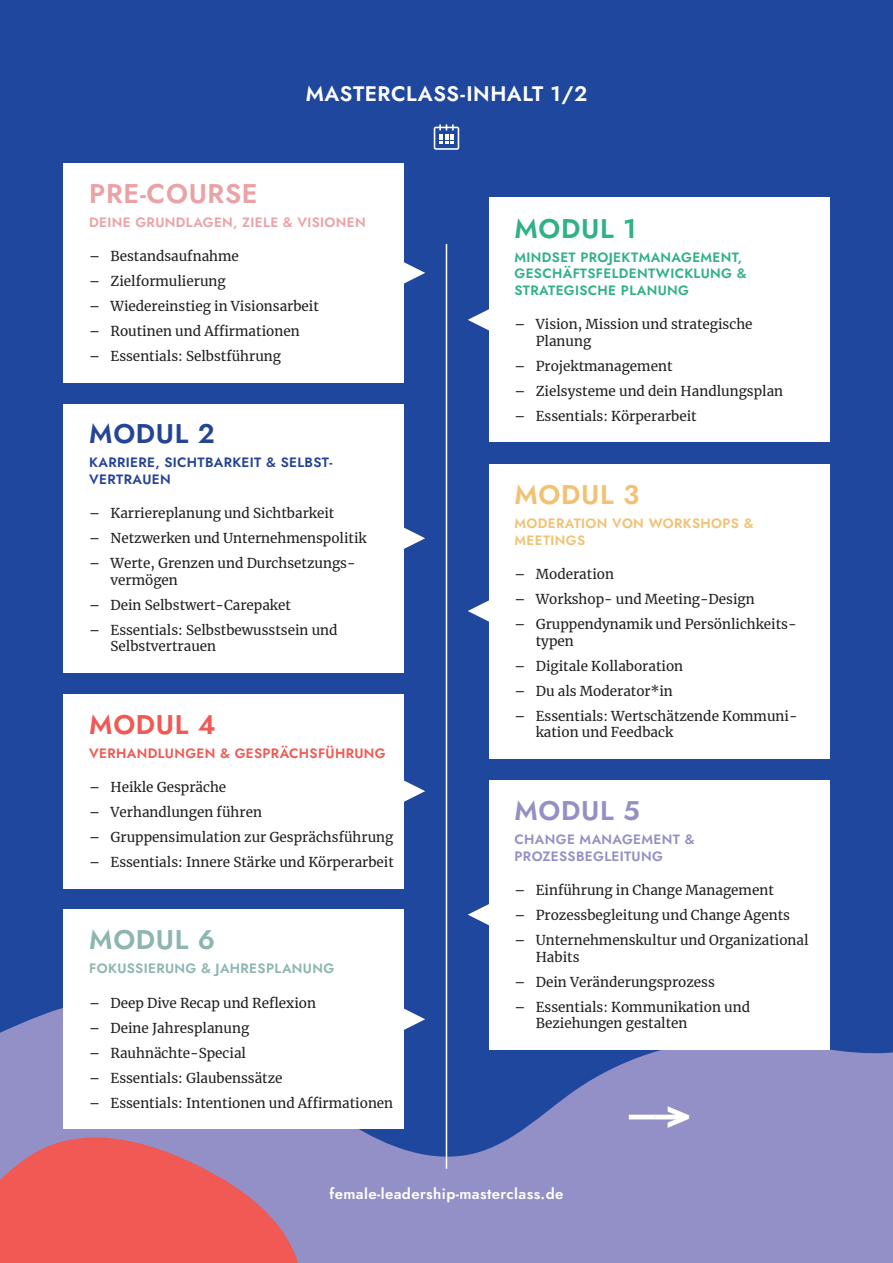
<style>
.page{position:relative;width:893px;height:1263px;background:#1f479d}
.page>*{position:absolute;margin:0;border:0;box-sizing:border-box;transform-origin:0 0}
.t1{font:600 41.85px "Jost";color:#fff}
.t2{font:600 27px "Jost";letter-spacing:.025em;color:#eba2a7}
.t3{font:600 27px "Jost";letter-spacing:.025em;color:#264496}
.t4{font:600 27px "Jost";letter-spacing:.025em;color:#f05954}
.t5{font:600 27px "Jost";letter-spacing:.025em;color:#8db6b0}
.t6{font:600 27px "Jost";letter-spacing:.025em;color:#30b188}
.t7{font:600 27px "Jost";letter-spacing:.025em;color:#f1c273}
.t8{font:600 27px "Jost";letter-spacing:.025em;color:#9490c6}
.t9{font:600 21px "Jost";letter-spacing:.025em;color:#fff}
.t10{font:600 15px "Jost";letter-spacing:.025em;color:#fff}
.t11{font:13.5px/16.5px "Merriweather";color:#231f20}
.t12{font:600 13.5px/16.5px "Jost";letter-spacing:.025em;color:#30b188}
.t13{font:600 13.5px/16.5px "Jost";letter-spacing:.025em;color:#264496}
.t14{font:600 13.5px/16.5px "Jost";letter-spacing:.025em;color:#9490c6}
.t15{font:600 13.5px/16.5px "Jost";letter-spacing:.025em;color:#f1c273}
.t16{font:600 13.5px "Jost";letter-spacing:.025em;color:#eba2a7}
.t17{font:600 13.5px "Jost";letter-spacing:.025em;color:#f05954}
.t18{font:600 13.5px "Jost";letter-spacing:.025em;color:#8db6b0}
</style>
<div class="page">
<svg style="left:0;top:980px;width:893px;height:283px;fill:#9290c6"></svg>
<svg style="left:0;top:1125px;width:310px;height:138px;background:#d26a77"></svg>
<div style="left:64px;top:163px;width:340px;height:220px;background:#fff"></div>
<svg style="left:404px;top:262px;width:21px;height:22px"></svg>
<div style="left:64px;top:404px;width:340px;height:269px;background:#fff"></div>
<svg style="left:404px;top:527px;width:21px;height:22px"></svg>
<div style="left:64px;top:694px;width:340px;height:194px;background:#fff"></div>
<svg style="left:404px;top:780px;width:21px;height:22px"></svg>
<div style="left:64px;top:909px;width:340px;height:220px;background:#fff"></div>
<svg style="left:404px;top:998px;width:21px;height:42px"></svg>
<div style="left:489px;top:197px;width:340px;height:245px;background:#fff"></div>
<svg style="left:468px;top:309px;width:21px;height:22px"></svg>
<div style="left:489px;top:463px;width:340px;height:295px;background:#fff"></div>
<svg style="left:468px;top:600px;width:21px;height:22px"></svg>
<div style="left:489px;top:780px;width:340px;height:269px;background:#fff"></div>
<svg style="left:468px;top:904px;width:21px;height:22px"></svg>
<hr style="left:446px;top:244px;width:1px;height:925px;background:#fff">
<svg style="left:434px;top:124px;width:25px;height:26px"></svg>
<h3 class="t9" style="left:306px;top:80px;width:283px">MASTERCLASS-INHALT 1/2</h3>
<h2 class="t2" style="left:89px;top:175px;width:170px">PRE-COURSE</h2>
<p class="t16" style="left:89px;top:213px;width:278px">DEINE GRUNDLAGEN, ZIELE &amp; VISIONEN</p>
<p class="t11" style="left:89px;top:248px;width:151px">– Bestandsaufnahme</p>
<p class="t11" style="left:89px;top:273px;width:138px">– Zielformulierung</p>
<p class="t11" style="left:89px;top:298px;width:231px">– Wiedereinstieg in Visionsarbeit</p>
<p class="t11" style="left:89px;top:323px;width:212px">– Routinen und Affirmationen</p>
<p class="t11" style="left:89px;top:348px;width:193px">– Essentials: Selbstführung</p>
<h2 class="t3" style="left:89px;top:415px;width:127px">MODUL 2</h2>
<p class="t13" style="left:89px;top:454px;width:244px">KARRIERE, SICHTBARKEIT &amp; SELBST-<br>VERTRAUEN</p>
<p class="t11" style="left:89px;top:505px;width:247px">– Karriereplanung und Sichtbarkeit</p>
<p class="t11" style="left:89px;top:530px;width:279px">– Netzwerken und Unternehmenspolitik</p>
<p class="t11" style="left:111px;top:555px;width:247px;text-indent:-21px">– Werte, Grenzen und Durchsetzungs&shy;vermögen</p>
<p class="t11" style="left:89px;top:596px;width:203px">– Dein Selbstwert-Carepaket</p>
<p class="t11" style="left:111px;top:621px;width:229px;text-indent:-21px">– Essentials: Selbstbewusstsein und<br>Selbstvertrauen</p>
<h2 class="t4" style="left:89px;top:706px;width:128px">MODUL 4</h2>
<p class="t17" style="left:89px;top:744px;width:298px">VERHANDLUNGEN &amp; GESPRÄCHSFÜHRUNG</p>
<p class="t11" style="left:89px;top:778px;width:138px">– Heikle Gespräche</p>
<p class="t11" style="left:89px;top:803px;width:174px">– Verhandlungen führen</p>
<p class="t11" style="left:89px;top:828px;width:306px">– Gruppensimulation zur Gesprächsführung</p>
<p class="t11" style="left:89px;top:853px;width:306px">– Essentials: Innere Stärke und Körperarbeit</p>
<h2 class="t5" style="left:89px;top:921px;width:127px">MODUL 6</h2>
<p class="t18" style="left:89px;top:959px;width:246px">FOKUSSIERUNG &amp; JAHRESPLANUNG</p>
<p class="t11" style="left:89px;top:994px;width:228px">– Deep Dive Recap und Reflexion</p>
<p class="t11" style="left:89px;top:1019px;width:162px">– Deine Jahresplanung</p>
<p class="t11" style="left:89px;top:1044px;width:158px">– Rauhnächte-Special</p>
<p class="t11" style="left:89px;top:1069px;width:195px">– Essentials: Glaubenssätze</p>
<p class="t11" style="left:89px;top:1094px;width:305px">– Essentials: Intentionen und Affirmationen</p>
<h2 class="t6" style="left:514px;top:210px;width:123px">MODUL 1</h2>
<p class="t12" style="left:514px;top:249px;width:234px">MINDSET PROJEKTMANAGEMENT,<br>GESCHÄFTSFELDENTWICKLUNG &amp;<br>STRATEGISCHE PLANUNG</p>
<p class="t11" style="left:536px;top:316px;width:218px;text-indent:-21px">– Vision, Mission und strategische<br>Planung</p>
<p class="t11" style="left:514px;top:357px;width:159px">– Projektmanagement</p>
<p class="t11" style="left:514px;top:382px;width:270px">– Zielsysteme und dein Handlungsplan</p>
<p class="t11" style="left:514px;top:407px;width:184px">– Essentials: Körperarbeit</p>
<h2 class="t7" style="left:514px;top:476px;width:126px">MODUL 3</h2>
<p class="t15" style="left:514px;top:515px;width:241px">MODERATION VON WORKSHOPS &amp;<br>MEETINGS</p>
<p class="t11" style="left:514px;top:566px;width:101px">– Moderation</p>
<p class="t11" style="left:514px;top:591px;width:242px">– Workshop- und Meeting-Design</p>
<p class="t11" style="left:536px;top:616px;width:262px;text-indent:-21px">– Gruppendynamik und Persönlichkeits&shy;typen</p>
<p class="t11" style="left:514px;top:657px;width:170px">– Digitale Kollaboration</p>
<p class="t11" style="left:514px;top:682px;width:160px">– Du als Moderator*in</p>
<p class="t11" style="left:536px;top:707px;width:263px;text-indent:-21px">– Essentials: Wertschätzende Kommuni&shy;kation und Feedback</p>
<h2 class="t8" style="left:514px;top:792px;width:127px">MODUL 5</h2>
<p class="t14" style="left:514px;top:831px;width:181px">CHANGE MANAGEMENT &amp;<br>PROZESSBEGLEITUNG</p>
<p class="t11" style="left:514px;top:882px;width:261px">– Einführung in Change Management</p>
<p class="t11" style="left:514px;top:907px;width:277px">– Prozessbegleitung und Change Agents</p>
<p class="t11" style="left:536px;top:932px;width:274px;text-indent:-21px">– Unternehmenskultur und Organizational<br>Habits</p>
<p class="t11" style="left:515px;top:973px;width:202px">– Dein Veränderungsprozess</p>
<p class="t11" style="left:536px;top:998px;width:216px;text-indent:-21px">– Essentials: Kommunikation und<br>Beziehungen gestalten</p>
<h1 class="t1" style="left:626px;top:1084px;width:67px">––&gt;</h1>
<p class="t10" style="left:330px;top:1184px;width:235px">female-leadership-masterclass.de</p>
</div>
